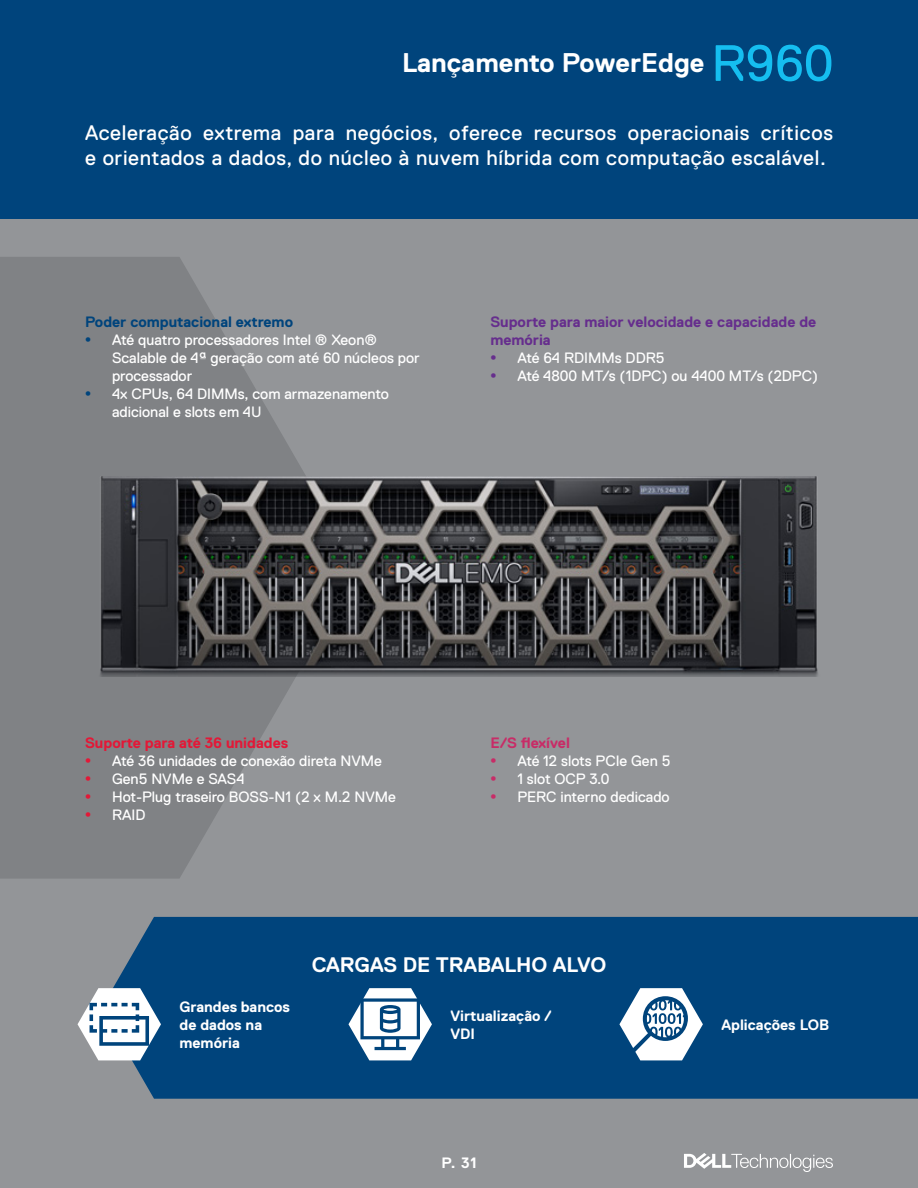
<style>
.page{position:relative;width:918px;height:1188px;background:#fff}
.page>*{position:absolute;margin:0;border:0;box-sizing:border-box;transform-origin:0 0}
.t1{font:700 27px "Replica Pro";color:#fff}
.t2{font:21px/25.2px "Replica Pro";letter-spacing:.03em;color:#fff}
.t3{font:700 21px "Replica Pro";color:#fff}
.t4{font:15px/18px "Replica Pro";color:#fff}
.t5{font:700 15px/18px "Replica Pro";color:#fff}
.t6{font:700 15px/18px "Replica Pro";color:#662e8d}
.t7{font:700 15px "Replica Pro";color:#00447c}
.t8{font:700 15px "Replica Pro";color:#e31837}
.t9{font:700 15px "Replica Pro";color:#c82c67}
.t10{font:700 15px "Aktiv Grotesk Corp";color:#e31837}
.t11{font:700 15px "Aktiv Grotesk Corp";color:#c82c67}
.t12{font:700 15px "Aktiv Grotesk Corp";color:#00447c}
.t13{font:700 15px "Aktiv Grotesk Corp";color:#662e8d}
.s1{font-weight:400;font-size:51px;color:#15bef0}
</style>
<div class="page">
<div style="left:0;top:219px;width:918px;height:969px;background:#939598"></div>
<div style="left:102px;top:917px;width:816px;height:182px;background:#00447c"></div>
<svg style="left:0;top:257px;width:306px;height:622px;fill:#808285"></svg>
<div style="left:0;top:0;width:918px;height:219px;background:#00447c"></div>
<svg style="left:684px;top:1153px;width:149px;height:19px"></svg>
<img style="left:98px;top:477px;width:720px;height:200px">
<svg style="left:619px;top:988px;width:84px;height:72px;background:#93b0c7"></svg>
<svg style="left:348px;top:988px;width:84px;height:72px;background:#90adc6"></svg>
<svg style="left:78px;top:988px;width:83px;height:72px;background:#aec0cf"></svg>
<h1 class="t1" style="left:402px;top:48px;width:433px">Lançamento PowerEdge <span class="s1">R960</span></h1>
<h2 class="t2" style="left:85px;top:120px;width:749px">Aceleração extrema para negócios, oferece recursos operacionais críticos e orientados a dados, do núcleo à nuvem híbrida com computação escalável.</h2>
<p class="t7" style="left:85px;top:314px;width:210px">Poder computacional extremo</p>
<p class="t12" style="left:85px;top:330px;width:7px">̍</p>
<p class="t4" style="left:112px;top:331px;width:309px">Até quatro processadores Intel ® Xeon®<br>Scalable de 4ª geração com até 60 núcleos por processador</p>
<p class="t12" style="left:85px;top:384px;width:7px">̍</p>
<p class="t4" style="left:112px;top:385px;width:279px">4x CPUs, 64 DIMMs, com armazenamento adicional e slots em 4U</p>
<p class="t6" style="left:490px;top:313px;width:327px">Suporte para maior velocidade e capacidade de memória</p>
<p class="t13" style="left:490px;top:348px;width:7px">̍</p>
<p class="t4" style="left:517px;top:349px;width:149px">Até 64 RDIMMs DDR5</p>
<p class="t13" style="left:490px;top:366px;width:7px">̍</p>
<p class="t4" style="left:517px;top:367px;width:302px">Até 4800 MT/s (1DPC) ou 4400 MT/s (2DPC)</p>
<p class="t8" style="left:85px;top:735px;width:205px">Suporte para até 36 unidades</p>
<p class="t10" style="left:85px;top:751px;width:7px">̍</p>
<p class="t4" style="left:112px;top:752px;width:271px">Até 36 unidades de conexão direta NVMe</p>
<p class="t10" style="left:85px;top:769px;width:7px">̍</p>
<p class="t4" style="left:112px;top:770px;width:134px">Gen5 NVMe e SAS4</p>
<p class="t10" style="left:85px;top:787px;width:7px">̍</p>
<p class="t4" style="left:112px;top:788px;width:285px">Hot-Plug traseiro BOSS-N1 (2 x M.2 NVMe</p>
<p class="t10" style="left:85px;top:805px;width:7px">̍</p>
<p class="t4" style="left:112px;top:806px;width:35px">RAID</p>
<p class="t9" style="left:490px;top:735px;width:81px">E/S flexível</p>
<p class="t11" style="left:490px;top:751px;width:7px">̍</p>
<p class="t4" style="left:517px;top:752px;width:155px">Até 12 slots PCIe Gen 5</p>
<p class="t11" style="left:490px;top:769px;width:7px">̍</p>
<p class="t4" style="left:517px;top:770px;width:94px">1 slot OCP 3.0</p>
<p class="t11" style="left:490px;top:787px;width:7px">̍</p>
<p class="t4" style="left:517px;top:788px;width:154px">PERC interno dedicado</p>
<p class="t5" style="left:180px;top:998px;width:112px">Grandes bancos de dados na memória</p>
<h2 class="t3" style="left:312px;top:953px;width:296px">CARGAS DE TRABALHO ALVO</h2>
<p class="t5" style="left:450px;top:1007px;width:103px">Virtualização /<br>VDI</p>
<p class="t5" style="left:441px;top:1154px;width:37px">P. 31</p>
<p class="t5" style="left:721px;top:1016px;width:109px">Aplicações LOB</p>
</div>
